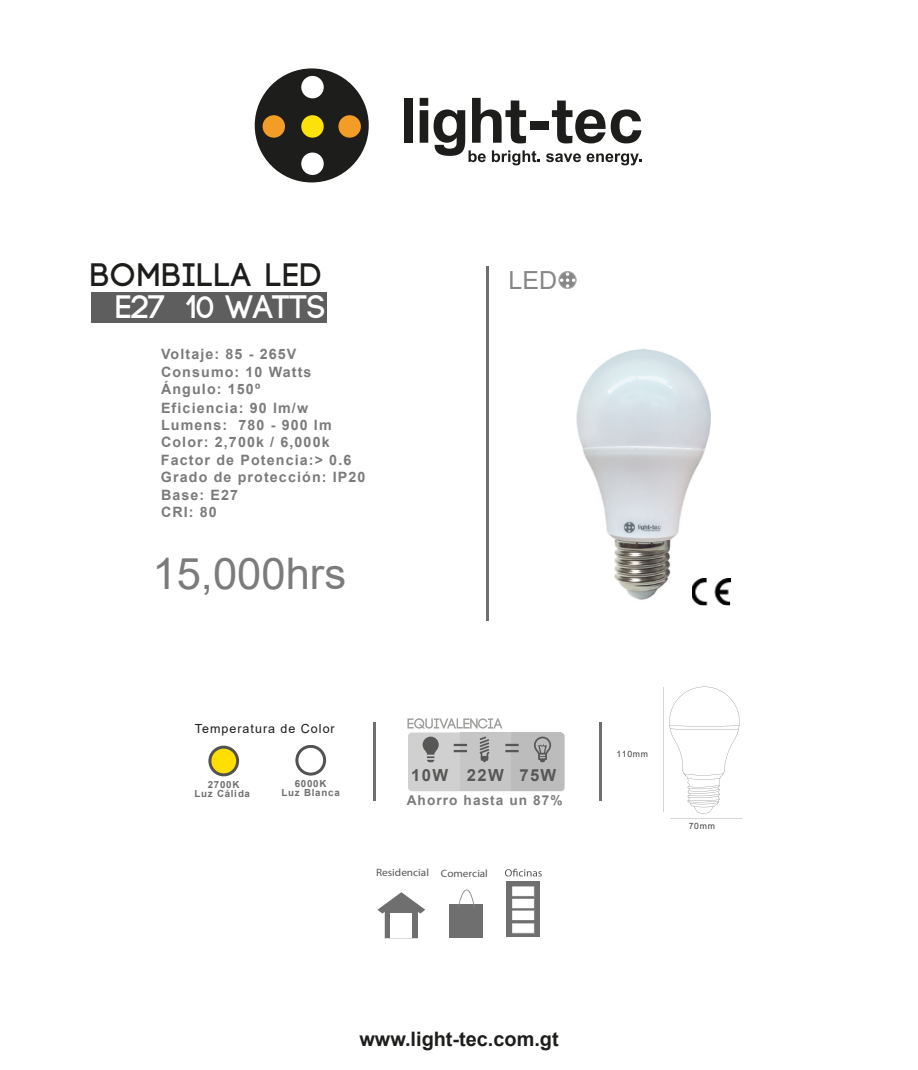
<style>
.page{position:relative;width:918px;height:1070px;background:#fff}
.page>*{position:absolute;margin:0;border:0;box-sizing:border-box;transform-origin:0 0}
.t1{font:43.5px "Arial";color:#7c7b7b}
.t2{font:700 32.4px "Code";letter-spacing:.06em;color:#1d1d1b}
.t3{font:700 32.4px "Code";color:#fff}
.t4{font:24.9px "Arial";color:#878787}
.t5{font:700 19.95px "Arial";color:#1d1d1b}
.t6{font:700 16.65px "Arial";letter-spacing:.08em;color:#575756}
.t7{font:700 14.25px/17.4px "Arial";letter-spacing:.08em;color:#7c7b7b}
.t8{font:700 13.65px "Arial";letter-spacing:.08em;color:#7c7b7b}
.t9{font:12.45px "Arial";letter-spacing:.08em;color:#1d1d1b}
.t10{font:10.65px "Myriad Pro";color:#575756;scale:1.06 1}
.t11{font:700 9.75px/9.3px "Arial";letter-spacing:.08em;color:#706f6f;text-align:center}
.t12{font:8.7px "Arial";letter-spacing:.08em;color:#3c3c3b}
</style>
<div class="page">
<div style="left:91px;top:292px;width:235px;height:30px;background:#5e5e5e"></div>
<hr style="left:486px;top:266px;width:3px;height:355px;background:#706f6f">
<svg style="left:559px;top:271px;width:18px;height:18px"></svg>
<svg style="left:254px;top:72px;width:115px;height:111px"></svg>
<div style="left:255px;top:68px;width:114px;height:114px;background:#1d1d1b;border-radius:50%"></div>
<div style="left:263px;top:115px;width:22px;height:23px;background:#f39d26;border-radius:50%"></div>
<div style="left:301px;top:76px;width:23px;height:22px;background:#fff;border-radius:50%"></div>
<div style="left:301px;top:152px;width:23px;height:23px;background:#fff;border-radius:50%"></div>
<div style="left:301px;top:115px;width:23px;height:23px;background:#fde10b;border-radius:50%"></div>
<div style="left:338px;top:115px;width:23px;height:23px;background:#f39d26;border-radius:50%"></div>
<div style="left:404px;top:98px;width:8px;height:45px;background:#1d1d1b"></div>
<svg style="left:420px;top:98px;width:8px;height:45px"></svg>
<div style="left:530px;top:121px;width:18px;height:8px;background:#1d1d1b"></div>
<svg style="left:552px;top:100px;width:89px;height:43px"></svg>
<svg style="left:434px;top:98px;width:106px;height:67px"></svg>
<svg style="left:546px;top:153px;width:35px;height:9px"></svg>
<svg style="left:587px;top:153px;width:54px;height:12px"></svg>
<hr style="left:373px;top:722px;width:3px;height:78px;background:#706f6f">
<hr style="left:599px;top:722px;width:3px;height:78px;background:#706f6f">
<svg style="left:663px;top:686px;width:77px;height:128px"></svg>
<div style="left:449px;top:904px;width:34px;height:34px;background:#706f6f"></div>
<svg style="left:377px;top:892px;width:48px;height:46px"></svg>
<svg style="left:458px;top:889px;width:17px;height:18px"></svg>
<div style="left:507px;top:881px;width:33px;height:56px;background:#706f6f"></div>
<svg style="left:512px;top:886px;width:23px;height:47px"></svg>
<svg style="left:505px;top:868px;width:37px;height:8px"></svg>
<svg style="left:208px;top:745px;width:31px;height:31px"></svg>
<svg style="left:295px;top:745px;width:31px;height:30px"></svg>
<div style="left:408px;top:732px;width:156px;height:59px;background:#d0d0d0;border-radius:4px"></div>
<div style="left:460px;top:732px;width:52px;height:59px;background:#c6c6c6"></div>
<div style="left:512px;top:732px;width:49px;height:59px;background:#bcbcbc"></div>
<svg style="left:561px;top:733px;width:3px;height:58px"></svg>
<svg style="left:407px;top:718px;width:95px;height:11px"></svg>
<svg style="left:479px;top:736px;width:10px;height:26px"></svg>
<svg style="left:423px;top:736px;width:16px;height:26px"></svg>
<svg style="left:534px;top:736px;width:17px;height:26px"></svg>
<svg style="left:454px;top:744px;width:13px;height:8px"></svg>
<svg style="left:505px;top:744px;width:14px;height:8px"></svg>
<img style="left:577px;top:349px;width:134px;height:251px">
<img style="left:692px;top:578px;width:38px;height:27px">
<img style="left:701px;top:578px;width:29px;height:18px">
<h2 class="t2" style="left:91px;top:259px;width:232px">BOMBILLA LED</h2>
<h2 class="t3" style="left:116px;top:290px;width:211px">E27 10 WATTS</h2>
<p class="t7" style="left:161px;top:346px;width:137px">Voltaje: 85 - 265V</p>
<p class="t7" style="left:161px;top:380px;width:149px;line-height:18.3px">Ángulo: 150º<br>Eficiencia: 90 lm/w</p>
<p class="t7" style="left:161px;top:433px;width:206px">Color: 2,700k / 6,000k<br>Factor de Potencia:&gt; 0.6<br>Grado de protección: IP20<br>Base: E27<br>CRI: 80</p>
<p class="t7" style="left:161px;top:363px;width:152px">Consumo: 10 Watts</p>
<p class="t7" style="left:161px;top:417px;width:172px">Lumens: 780 - 900 lm</p>
<h1 class="t1" style="left:153px;top:544px;width:195px">15,000hrs</h1>
<h3 class="t4" style="left:509px;top:263px;width:50px">LED</h3>
<p class="t9" style="left:195px;top:720px;width:141px">Temperatura de Color</p>
<p class="t11" style="left:194px;top:780px;width:57px">2700K<br>Luz Cálida</p>
<p class="t11" style="left:281px;top:779px;width:60px">6000K<br>Luz Blanca</p>
<p class="t6" style="left:411px;top:763px;width:147px">10W 22W 75W</p>
<p class="t8" style="left:407px;top:790px;width:158px">Ahorro hasta un 87%</p>
<p class="t10" style="left:376px;top:866px;width:107px">Residencial Comercial</p>
<p class="t12" style="left:616px;top:747px;width:33px">110mm</p>
<p class="t12" style="left:689px;top:819px;width:28px">70mm</p>
<h3 class="t5" style="left:359px;top:1025px;width:201px">www.light-tec.com.gt</h3>
</div>
